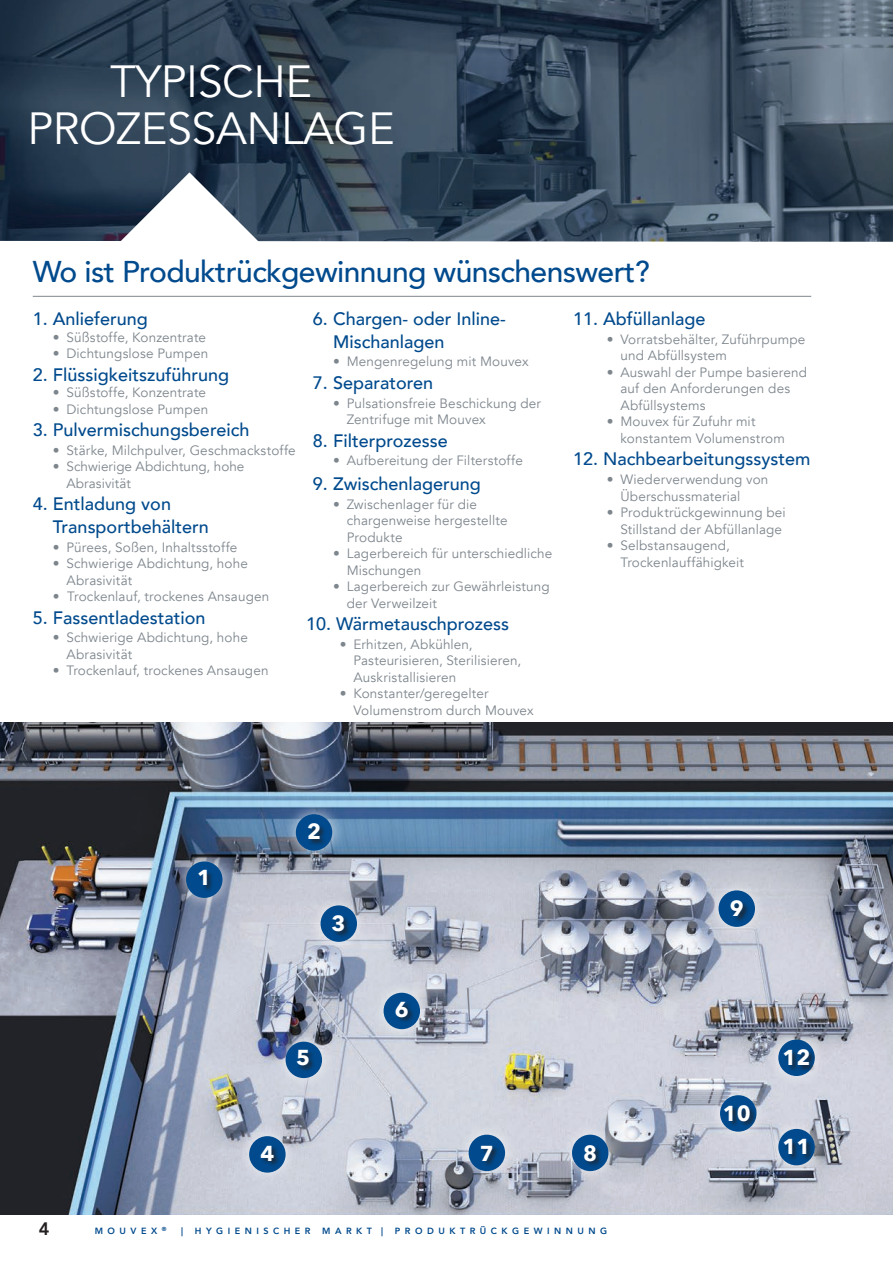
<style>
.page{position:relative;width:893px;height:1263px;background:#fff}
.page>*{position:absolute;margin:0;border:0;box-sizing:border-box;transform-origin:0 0}
.t1{font:45px/46.5px "Avenir";letter-spacing:-.01em;color:#fff;text-align:center}
.t2{font:500 30px "Avenir";letter-spacing:-.02em;color:#004a8d}
.t3{font:700 21.6px "Avenir Next";color:#fff}
.t4{font:500 18px/22.5px "Avenir";color:#004a8d}
.t5{font:800 18px "Avenir";color:#231f20}
.t6{font:13.5px/16.5px "Avenir";letter-spacing:.01em;color:#7e868d}
.t7{font:800 9px "Avenir";letter-spacing:.5em;color:#004a8d}
</style>
<div class="page">
<img style="left:0;top:0;width:893px;height:242px">
<svg style="left:118px;top:172px;width:143px;height:124px"></svg>
<hr style="left:33px;top:296px;width:778px;height:1px;background:#7e868d">
<img style="left:0;top:722px;width:893px;height:493px">
<div style="left:766px;top:1027px;width:61px;height:61px;background:#fff;opacity:.75"></div>
<div style="left:780px;top:1041px;width:33px;height:33px;background:#004a8d;border-radius:50%"></div>
<div style="left:778px;top:1039px;width:37px;height:37px;border:4px solid #004a8d;border-radius:50%"></div>
<div style="left:707px;top:1082px;width:62px;height:62px;background:#fff;opacity:.75"></div>
<div style="left:722px;top:1097px;width:32px;height:32px;background:#004a8d;border-radius:50%"></div>
<div style="left:720px;top:1095px;width:36px;height:37px;border:4px solid #004a8d;border-radius:50%"></div>
<div style="left:766px;top:1116px;width:61px;height:62px;background:#fff;opacity:.75"></div>
<div style="left:780px;top:1131px;width:33px;height:32px;background:#004a8d;border-radius:50%"></div>
<div style="left:778px;top:1129px;width:37px;height:36px;border:4px solid #004a8d;border-radius:50%"></div>
<div style="left:559px;top:1122px;width:62px;height:61px;background:#fff;opacity:.75"></div>
<div style="left:574px;top:1137px;width:32px;height:32px;background:#004a8d;border-radius:50%"></div>
<div style="left:572px;top:1135px;width:36px;height:36px;border:4px solid #004a8d;border-radius:50%"></div>
<div style="left:456px;top:1122px;width:62px;height:61px;background:#fff;opacity:.75"></div>
<div style="left:471px;top:1137px;width:32px;height:32px;background:#004a8d;border-radius:50%"></div>
<div style="left:469px;top:1135px;width:36px;height:36px;border:4px solid #004a8d;border-radius:50%"></div>
<div style="left:706px;top:878px;width:61px;height:61px;background:#fff;opacity:.75"></div>
<div style="left:721px;top:892px;width:32px;height:33px;background:#004a8d;border-radius:50%"></div>
<div style="left:718px;top:890px;width:37px;height:37px;border:4px solid #004a8d;border-radius:50%"></div>
<div style="left:371px;top:980px;width:62px;height:62px;background:#fff;opacity:.75"></div>
<div style="left:386px;top:995px;width:32px;height:32px;background:#004a8d;border-radius:50%"></div>
<div style="left:384px;top:993px;width:36px;height:36px;border:4px solid #004a8d;border-radius:50%"></div>
<div style="left:237px;top:1123px;width:61px;height:62px;background:#fff;opacity:.75"></div>
<div style="left:251px;top:1138px;width:33px;height:32px;background:#004a8d;border-radius:50%"></div>
<div style="left:249px;top:1136px;width:37px;height:36px;border:4px solid #004a8d;border-radius:50%"></div>
<div style="left:273px;top:1029px;width:62px;height:61px;background:#fff;opacity:.75"></div>
<div style="left:288px;top:1044px;width:32px;height:32px;background:#004a8d;border-radius:50%"></div>
<div style="left:286px;top:1042px;width:36px;height:36px;border:4px solid #004a8d;border-radius:50%"></div>
<div style="left:308px;top:893px;width:61px;height:61px;background:#fff;opacity:.75"></div>
<div style="left:323px;top:907px;width:32px;height:33px;background:#004a8d;border-radius:50%"></div>
<div style="left:321px;top:905px;width:36px;height:37px;border:4px solid #004a8d;border-radius:50%"></div>
<div style="left:283px;top:801px;width:62px;height:62px;background:#fff;opacity:.75"></div>
<div style="left:298px;top:816px;width:32px;height:33px;background:#004a8d;border-radius:50%"></div>
<div style="left:296px;top:814px;width:36px;height:37px;border:4px solid #004a8d;border-radius:50%"></div>
<div style="left:173px;top:849px;width:62px;height:61px;background:#fff;opacity:.75"></div>
<div style="left:188px;top:863px;width:32px;height:33px;background:#004a8d;border-radius:50%"></div>
<div style="left:186px;top:861px;width:37px;height:37px;border:4px solid #004a8d;border-radius:50%"></div>
<div style="left:198px;top:870px;width:17px;height:22px;background:#231f20;opacity:.75"></div>
<div style="left:308px;top:823px;width:19px;height:23px;background:#231f20;opacity:.75"></div>
<div style="left:331px;top:915px;width:20px;height:23px;background:#231f20;opacity:.75"></div>
<div style="left:260px;top:1145px;width:21px;height:23px;background:#231f20;opacity:.75"></div>
<div style="left:480px;top:1145px;width:20px;height:23px;background:#231f20;opacity:.75"></div>
<div style="left:584px;top:1145px;width:19px;height:23px;background:#231f20;opacity:.75"></div>
<div style="left:730px;top:900px;width:20px;height:23px;background:#231f20;opacity:.75"></div>
<div style="left:724px;top:1105px;width:33px;height:23px;background:#231f20;opacity:.75"></div>
<div style="left:784px;top:1139px;width:30px;height:22px;background:#231f20;opacity:.75"></div>
<div style="left:784px;top:1049px;width:33px;height:23px;background:#231f20;opacity:.75"></div>
<div style="left:297px;top:1050px;width:19px;height:22px;background:#231f20;opacity:.75"></div>
<div style="left:395px;top:1001px;width:20px;height:23px;background:#231f20;opacity:.75"></div>
<h1 class="t1" style="left:28px;top:59px;width:369px">TYPISCHE<br>PROZESSANLAGE</h1>
<h2 class="t2" style="left:33px;top:246px;width:618px">Wo ist Produktrückgewinnung wünschenswert?</h2>
<h3 class="t4" style="left:33px;top:307px;width:117px">1. Anlieferung</h3>
<p class="t6" style="left:53px;top:329px;width:155px">• Süßstoffe, Konzentrate</p>
<p class="t6" style="left:53px;top:345px;width:157px">• Dichtungslose Pumpen</p>
<h3 class="t4" style="left:33px;top:362px;width:198px">2. Flüssigkeitszuführung</h3>
<p class="t6" style="left:53px;top:384px;width:155px">• Süßstoffe, Konzentrate</p>
<p class="t6" style="left:53px;top:401px;width:157px">• Dichtungslose Pumpen</p>
<h3 class="t4" style="left:33px;top:418px;width:218px">3. Pulvermischungsbereich</h3>
<p class="t6" style="left:53px;top:442px;width:244px">• Stärke, Milchpulver, Geschmackstoffe</p>
<p class="t6" style="left:66px;top:459px;width:179px;text-indent:-14px">• Schwierige Abdichtung, hohe<br>Abrasivität</p>
<h3 class="t4" style="left:53px;top:492px;width:157px;text-indent:-20px">4. Entladung von<br>Transportbehältern</h3>
<p class="t6" style="left:53px;top:539px;width:186px">• Pürees, Soßen, Inhaltsstoffe</p>
<p class="t6" style="left:66px;top:555px;width:183px;text-indent:-14px">• Schwierige Abdichtung, hohe<br>Abrasivität</p>
<p class="t6" style="left:53px;top:588px;width:218px">• Trockenlauf, trockenes Ansaugen</p>
<h3 class="t4" style="left:33px;top:605px;width:174px">5. Fassentladestation</h3>
<p class="t6" style="left:66px;top:629px;width:183px;text-indent:-14px">• Schwierige Abdichtung, hohe<br>Abrasivität</p>
<p class="t6" style="left:53px;top:662px;width:217px">• Trockenlauf, trockenes Ansaugen</p>
<h3 class="t4" style="left:573px;top:307px;width:134px">11. Abfüllanlage</h3>
<p class="t6" style="left:620px;top:331px;width:186px;text-indent:-14px">• Vorratsbehälter, Zuführpumpe und Abfüllsystem</p>
<p class="t6" style="left:620px;top:364px;width:188px;text-indent:-14px">• Auswahl der Pumpe basierend auf den Anforderungen des<br>Abfüllsystems</p>
<p class="t6" style="left:620px;top:414px;width:166px;text-indent:-14px">• Mouvex für Zufuhr mit konstantem Volumenstrom</p>
<h3 class="t4" style="left:573px;top:447px;width:239px">12. Nachbearbeitungssystem</h3>
<p class="t6" style="left:620px;top:471px;width:149px;text-indent:-14px">• Wiederverwendung von<br>Überschussmaterial</p>
<p class="t6" style="left:607px;top:504px;width:180px;text-align:right">• Produktrückgewinnung bei<br>Stillstand der Abfüllanlage</p>
<p class="t6" style="left:620px;top:537px;width:125px;text-indent:-14px">• Selbstansaugend,<br>Trockenlauffähigkeit</p>
<h3 class="t4" style="left:333px;top:307px;width:174px;text-indent:-20px">6. Chargen- oder Inline-<br>Mischanlagen</h3>
<p class="t6" style="left:333px;top:354px;width:197px">• Mengenregelung mit Mouvex</p>
<h3 class="t4" style="left:313px;top:370px;width:122px">7. Separatoren</h3>
<p class="t6" style="left:347px;top:395px;width:196px;text-indent:-14px">• Pulsationsfreie Beschickung der<br>Zentrifuge mit Mouvex</p>
<h3 class="t4" style="left:313px;top:428px;width:136px">8. Filterprozesse</h3>
<p class="t6" style="left:333px;top:452px;width:191px">• Aufbereitung der Filterstoffe</p>
<h3 class="t4" style="left:313px;top:471px;width:169px">9. Zwischenlagerung</h3>
<p class="t6" style="left:347px;top:496px;width:162px;text-indent:-14px">• Zwischenlager für die chargenweise hergestellte<br>Produkte</p>
<p class="t6" style="left:347px;top:545px;width:207px;text-indent:-14px">• Lagerbereich für unterschiedliche<br>Mischungen</p>
<p class="t6" style="left:347px;top:578px;width:205px;text-indent:-14px">• Lagerbereich zur Gewährleistung der Verweilzeit</p>
<h3 class="t4" style="left:306px;top:611px;width:204px">10. Wärmetauschprozess</h3>
<p class="t6" style="left:353px;top:636px;width:169px;text-indent:-14px">• Erhitzen, Abkühlen,<br>Pasteurisieren, Sterilisieren,<br>Auskristallisieren</p>
<p class="t6" style="left:353px;top:685px;width:182px;text-indent:-14px">• Konstanter/geregelter<br>Volumenstrom durch Mouvex</p>
<h3 class="t3" style="left:197px;top:859px;width:15px">1</h3>
<h3 class="t3" style="left:307px;top:812px;width:15px">2</h3>
<h3 class="t3" style="left:331px;top:904px;width:15px">3</h3>
<h3 class="t3" style="left:395px;top:990px;width:15px">6</h3>
<h3 class="t3" style="left:730px;top:889px;width:15px">9</h3>
<h3 class="t3" style="left:296px;top:1039px;width:15px">5</h3>
<h3 class="t3" style="left:783px;top:1039px;width:29px">12</h3>
<h3 class="t3" style="left:260px;top:1134px;width:15px">4</h3>
<h3 class="t3" style="left:480px;top:1134px;width:15px">7</h3>
<h3 class="t3" style="left:583px;top:1134px;width:15px">8</h3>
<h3 class="t3" style="left:723px;top:1094px;width:29px">10</h3>
<h3 class="t3" style="left:783px;top:1128px;width:29px">11</h3>
<h3 class="t5" style="left:39px;top:1215px;width:12px">4</h3>
<p class="t7" style="left:181px;top:1224px;width:3px">|</p>
<p class="t7" style="left:195px;top:1224px;width:117px">HYGIENISCHER</p>
<p class="t7" style="left:322px;top:1224px;width:62px">MARKT |</p>
<p class="t7" style="left:395px;top:1224px;width:214px">PRODUKTRÜCKGEWINNUNG</p>
<p class="t7" style="left:95px;top:1224px;width:73px">MOUVEX <sup>®</sup></p>
</div>
